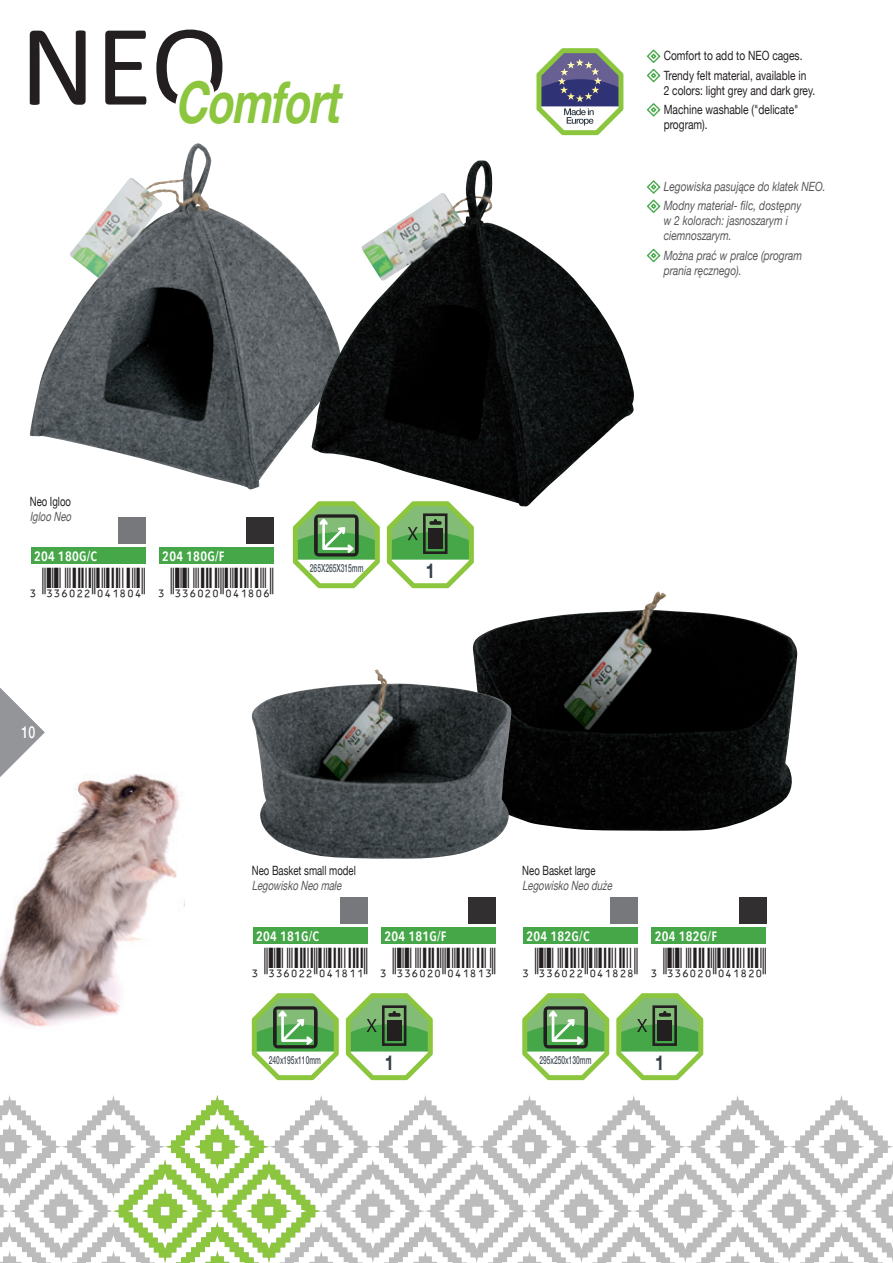
<style>
.page{position:relative;width:893px;height:1263px;background:#fff}
.page>*{position:absolute;margin:0;border:0;box-sizing:border-box;transform-origin:0 0}
.t1{font:italic 700 57.6px "Helvetica Neue";color:#8bc63e;scale:.75 1}
.t2{font:33.75px "Ean T30 Rfz";color:#231f20}
.t3{font:700 20.4px "Helvetica Neue";color:#333f47;scale:.8 1}
.t4{font:500 16.5px "Helvetica Neue";color:#fff;scale:.75 1}
.t5{font:600 13.5px "Avenir Next Condensed";letter-spacing:.02em;color:#fff}
.t6{font:italic 12.75px/15px "Helvetica Neue";color:#57585a;scale:.8 1}
.t7{font:12.75px/19.2px "Helvetica Neue";color:#231f20;scale:.8 1}
.t8{font:12.75px "Helvetica Neue";color:#231f20;scale:.75 1}
.t9{font:italic 12.75px "Helvetica Neue";color:#57585a;scale:.75 1}
.t10{font:500 11.1px "Helvetica Neue";color:#47535b;scale:.6 1}
</style>
<div class="page">
<svg style="left:0;top:687px;width:45px;height:78px"></svg>
<svg style="left:0;top:1095px;width:893px;height:168px"></svg>
<svg style="left:30px;top:30px;width:56px;height:75px"></svg>
<svg style="left:105px;top:31px;width:41px;height:74px"></svg>
<svg style="left:156px;top:30px;width:67px;height:74px"></svg>
<div style="left:523px;top:927px;width:115px;height:17px;background:#45a748"></div>
<div style="left:611px;top:897px;width:27px;height:27px;background:#76787b"></div>
<div style="left:651px;top:927px;width:115px;height:17px;background:#45a748"></div>
<div style="left:739px;top:897px;width:27px;height:27px;background:#312f30"></div>
<svg style="left:522px;top:993px;width:87px;height:87px"></svg>
<svg style="left:616px;top:993px;width:87px;height:87px"></svg>
<div style="left:253px;top:927px;width:114px;height:17px;background:#45a748"></div>
<div style="left:340px;top:897px;width:27px;height:27px;background:#76787b"></div>
<div style="left:381px;top:927px;width:115px;height:17px;background:#45a748"></div>
<div style="left:468px;top:897px;width:28px;height:27px;background:#312f30"></div>
<svg style="left:252px;top:993px;width:87px;height:87px"></svg>
<svg style="left:346px;top:993px;width:87px;height:87px"></svg>
<div style="left:31px;top:548px;width:114px;height:16px;background:#45a748"></div>
<div style="left:118px;top:518px;width:27px;height:26px;background:#76787b"></div>
<div style="left:159px;top:548px;width:115px;height:16px;background:#45a748"></div>
<div style="left:246px;top:518px;width:28px;height:26px;background:#312f30"></div>
<svg style="left:293px;top:507px;width:87px;height:81px"></svg>
<svg style="left:387px;top:507px;width:87px;height:81px"></svg>
<svg style="left:646px;top:49px;width:15px;height:34px"></svg>
<svg style="left:646px;top:103px;width:15px;height:14px"></svg>
<svg style="left:646px;top:180px;width:15px;height:34px"></svg>
<svg style="left:646px;top:248px;width:15px;height:15px"></svg>
<img style="left:473px;top:591px;width:324px;height:240px">
<img style="left:252px;top:669px;width:259px;height:190px">
<img style="left:30px;top:143px;width:282px;height:346px">
<img style="left:312px;top:160px;width:322px;height:347px">
<img style="left:0;top:765px;width:184px;height:262px">
<svg style="left:536px;top:48px;width:87px;height:87px"></svg>
<h1 class="t1" style="left:175px;top:57px;width:242px">Comfort</h1>
<p class="t7" style="left:664px;top:47px;width:180px">Comfort to add to NEO cages.<br>Trendy felt material, available in</p>
<p class="t7" style="left:664px;top:81px;width:191px">2 colors: light grey and dark grey.<br>Machine washable ("delicate"</p>
<p class="t7" style="left:664px;top:115px;width:57px">program).</p>
<p class="t6" style="left:664px;top:178px;width:204px;line-height:19.2px">Legowiska pasujące do klatek NEO.<br>Modny materiał- filc, dostępny</p>
<p class="t6" style="left:664px;top:214px;width:157px">w 2 kolorach: jasnoszarym i ciemnoszarym.</p>
<p class="t6" style="left:664px;top:248px;width:175px">Można prać w pralce (program prania ręcznego).</p>
<p class="t8" style="left:30px;top:492px;width:57px">Neo Igloo</p>
<p class="t9" style="left:30px;top:507px;width:61px">IglooNeo</p>
<p class="t5" style="left:34px;top:544px;width:65px">204 180G/C</p>
<h2 class="t2" style="left:31px;top:568px;width:244px">&amp;:DDQKMC=UYV]UY: &amp;:DDQKMA=UYV]U[:</h2>
<p class="t5" style="left:162px;top:544px;width:64px">204 180G/F</p>
<p class="t10" style="left:310px;top:559px;width:91px">265X265X315mm</p>
<h3 class="t3" style="left:426px;top:555px;width:13px">1</h3>
<p class="t4" style="left:21px;top:719px;width:20px">10</p>
<p class="t8" style="left:252px;top:861px;width:140px">Neo Basket small model</p>
<p class="t9" style="left:252px;top:876px;width:125px">LegowiskoNeomałe</p>
<p class="t8" style="left:522px;top:861px;width:99px">Neo Basket large</p>
<p class="t9" style="left:522px;top:876px;width:126px">LegowiskoNeoduże</p>
<p class="t5" style="left:256px;top:924px;width:65px">204 181G/C</p>
<h2 class="t2" style="left:253px;top:948px;width:244px">&amp;:DDQKMC=UYV]VV: &amp;:DDQKMA=UYV]VX:</h2>
<p class="t5" style="left:384px;top:924px;width:64px">204 181G/F</p>
<p class="t5" style="left:527px;top:924px;width:65px">204 182G/C</p>
<h2 class="t2" style="left:523px;top:948px;width:244px">&amp;:DDQKMC=UYV]W]: &amp;:DDQKMA=UYV]WU:</h2>
<p class="t5" style="left:655px;top:924px;width:64px">204 182G/F</p>
<p class="t10" style="left:269px;top:1051px;width:88px">240x195x110mm</p>
<h3 class="t3" style="left:385px;top:1047px;width:13px">1</h3>
<p class="t10" style="left:539px;top:1051px;width:88px">295x250x130mm</p>
<h3 class="t3" style="left:655px;top:1047px;width:13px">1</h3>
</div>
